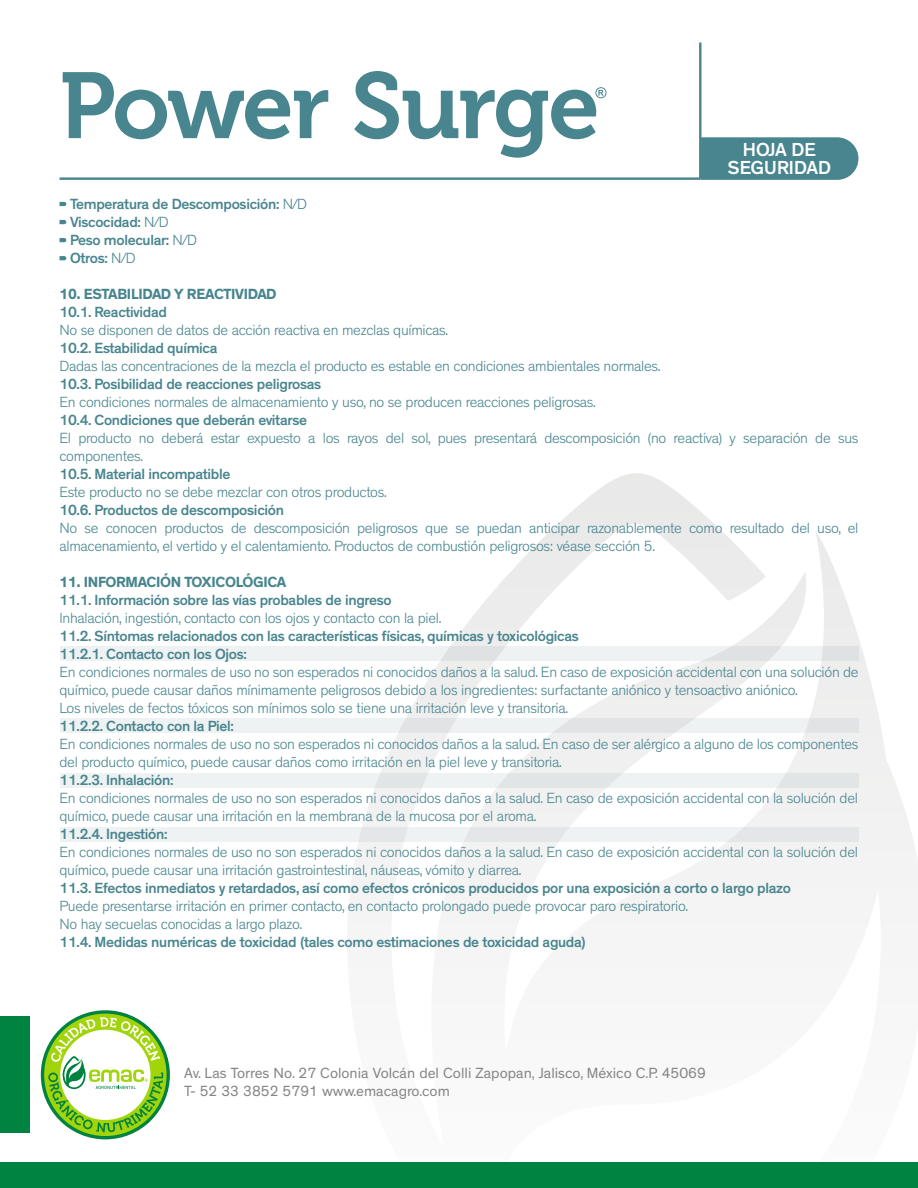
<style>
.page{position:relative;width:918px;height:1188px;background:#fff}
.page>*{position:absolute;margin:0;border:0;box-sizing:border-box;transform-origin:0 0}
.t1{font:93px "Museo 700";letter-spacing:-.025em;color:#48858e}
.t2{font:500 19.2px/18px "Theinhardt";letter-spacing:-.005em;color:#fff;text-align:center}
.t3{font:300 15px/18px "Theinhardt";letter-spacing:-.02em;color:#48858e}
.t4{font:500 15px/18px "Theinhardt";letter-spacing:-.02em;color:#48858e}
.t5{font:15px/18px "Theinhardt";color:#868686}
.t6{font:700 15px "Theinhardt";letter-spacing:-.02em;color:#48858e}
.s1{font-weight:300}
</style>
<div class="page">
<div style="left:60px;top:647px;width:798px;height:14px;background:#eff2f3"></div>
<div style="left:60px;top:719px;width:798px;height:14px;background:#eff2f3"></div>
<div style="left:60px;top:773px;width:798px;height:14px;background:#eff2f3"></div>
<div style="left:60px;top:827px;width:798px;height:14px;background:#eff2f3"></div>
<svg style="left:347px;top:473px;width:571px;height:454px"></svg>
<svg style="left:41px;top:1010px;width:129px;height:129px"></svg>
<div style="left:0;top:1162px;width:918px;height:26px;background:#008240"></div>
<div style="left:0;top:1017px;width:29px;height:116px;background:#008240"></div>
<hr style="left:60px;top:177px;width:640px;height:3px;background:#48858e">
<hr style="left:699px;top:43px;width:2px;height:135px;background:#48858e">
<svg style="left:700px;top:137px;width:158px;height:43px;background:#4e8992"></svg>
<svg style="left:60px;top:202px;width:6px;height:4px"></svg>
<svg style="left:60px;top:220px;width:6px;height:4px"></svg>
<svg style="left:60px;top:238px;width:6px;height:4px"></svg>
<svg style="left:60px;top:256px;width:6px;height:4px"></svg>
<svg style="left:595px;top:87px;width:12px;height:11px"></svg>
<h1 class="t1" style="left:60px;top:54px;width:542px">Power Surge</h1>
<p class="t2" style="left:728px;top:141px;width:105px">HOJA DE<br>SEGURIDAD</p>
<p class="t4" style="left:70px;top:195px;width:239px">Temperatura de Descomposición: <span class="s1">N/D<br></span>Viscocidad: <span class="s1">N/D<br></span>Peso molecular: <span class="s1">N/D<br></span>Otros: <span class="s1">N/D</span></p>
<p class="t6" style="left:60px;top:284px;width:219px">10. ESTABILIDAD Y REACTIVIDAD</p>
<p class="t4" style="left:60px;top:303px;width:109px">10.1. Reactividad</p>
<p class="t3" style="left:60px;top:321px;width:390px">No se disponen de datos de acción reactiva en mezclas químicas.</p>
<p class="t4" style="left:60px;top:339px;width:159px">10.2. Estabilidad química</p>
<p class="t3" style="left:60px;top:357px;width:602px">Dadas las concentraciones de la mezcla el producto es estable en condiciones ambientales normales.</p>
<p class="t4" style="left:60px;top:375px;width:263px">10.3. Posibilidad de reacciones peligrosas</p>
<p class="t3" style="left:60px;top:393px;width:538px">En condiciones normales de almacenamiento y uso, no se producen reacciones peligrosas.</p>
<p class="t4" style="left:60px;top:411px;width:249px">10.4. Condiciones que deberán evitarse</p>
<p class="t3" style="left:60px;top:429px;width:800px">El producto no deberá estar expuesto a los rayos del sol, pues presentará descomposición (no reactiva) y separación de sus componentes.</p>
<p class="t4" style="left:60px;top:465px;width:173px">10.5. Material incompatible</p>
<p class="t3" style="left:60px;top:483px;width:329px">Este producto no se debe mezclar con otros productos.</p>
<p class="t4" style="left:60px;top:501px;width:226px">10.6. Productos de descomposición</p>
<p class="t3" style="left:60px;top:519px;width:800px">No se conocen productos de descomposición peligrosos que se puedan anticipar razonablemente como resultado del uso, el almacenamiento, el vertido y el calentamiento. Productos de combustión peligrosos: véase sección 5.</p>
<p class="t6" style="left:60px;top:572px;width:228px">11. INFORMACIÓN TOXICOLÓGICA</p>
<p class="t4" style="left:60px;top:591px;width:334px">11.1. Información sobre las vías probables de ingreso</p>
<p class="t3" style="left:60px;top:609px;width:384px">Inhalación, ingestión, contacto con los ojos y contacto con la piel.</p>
<p class="t4" style="left:60px;top:627px;width:521px">11.2. Síntomas relacionados con las características físicas, químicas y toxicológicas<br>11.2.1. Contacto con los Ojos:</p>
<p class="t3" style="left:60px;top:663px;width:801px">En condiciones normales de uso no son esperados ni conocidos daños a la salud. En caso de exposición accidental con una solución de químico, puede causar daños mínimamente peligrosos debido a los ingredientes: surfactante aniónico y tensoactivo aniónico.<br>Los niveles de fectos tóxicos son mínimos solo se tiene una irritación leve y transitoria.</p>
<p class="t4" style="left:60px;top:717px;width:176px">11.2.2. Contacto con la Piel:</p>
<p class="t3" style="left:60px;top:735px;width:800px">En condiciones normales de uso no son esperados ni conocidos daños a la salud. En caso de ser alérgico a alguno de los componentes del producto químico, puede causar daños como irritación en la piel leve y transitoria.</p>
<p class="t4" style="left:60px;top:771px;width:116px">11.2.3. Inhalación:</p>
<p class="t3" style="left:60px;top:789px;width:800px">En condiciones normales de uso no son esperados ni conocidos daños a la salud. En caso de exposición accidental con la solución del químico, puede causar una irritación en la membrana de la mucosa por el aroma.</p>
<p class="t4" style="left:60px;top:825px;width:110px">11.2.4. Ingestión:</p>
<p class="t3" style="left:60px;top:843px;width:800px">En condiciones normales de uso no son esperados ni conocidos daños a la salud. En caso de exposición accidental con la solución del químico, puede causar una irritación gastrointestinal, náuseas, vómito y diarrea.</p>
<p class="t4" style="left:60px;top:879px;width:733px">11.3. Efectos inmediatos y retardados, así como efectos crónicos producidos por una exposición a corto o largo plazo</p>
<p class="t3" style="left:60px;top:897px;width:630px">Puede presentarse irritación en primer contacto, en contacto prolongado puede provocar paro respiratorio.<br>No hay secuelas conocidas a largo plazo.</p>
<p class="t4" style="left:60px;top:933px;width:528px">11.4. Medidas numéricas de toxicidad (tales como estimaciones de toxicidad aguda)</p>
<p class="t5" style="left:184px;top:1065px;width:523px">Av. Las Torres No. 27 Colonia Volcán del Colli Zapopan, Jalisco, México C.P. 45069<br>T- 52 33 3852 5791 www.emacagro.com</p>
</div>
